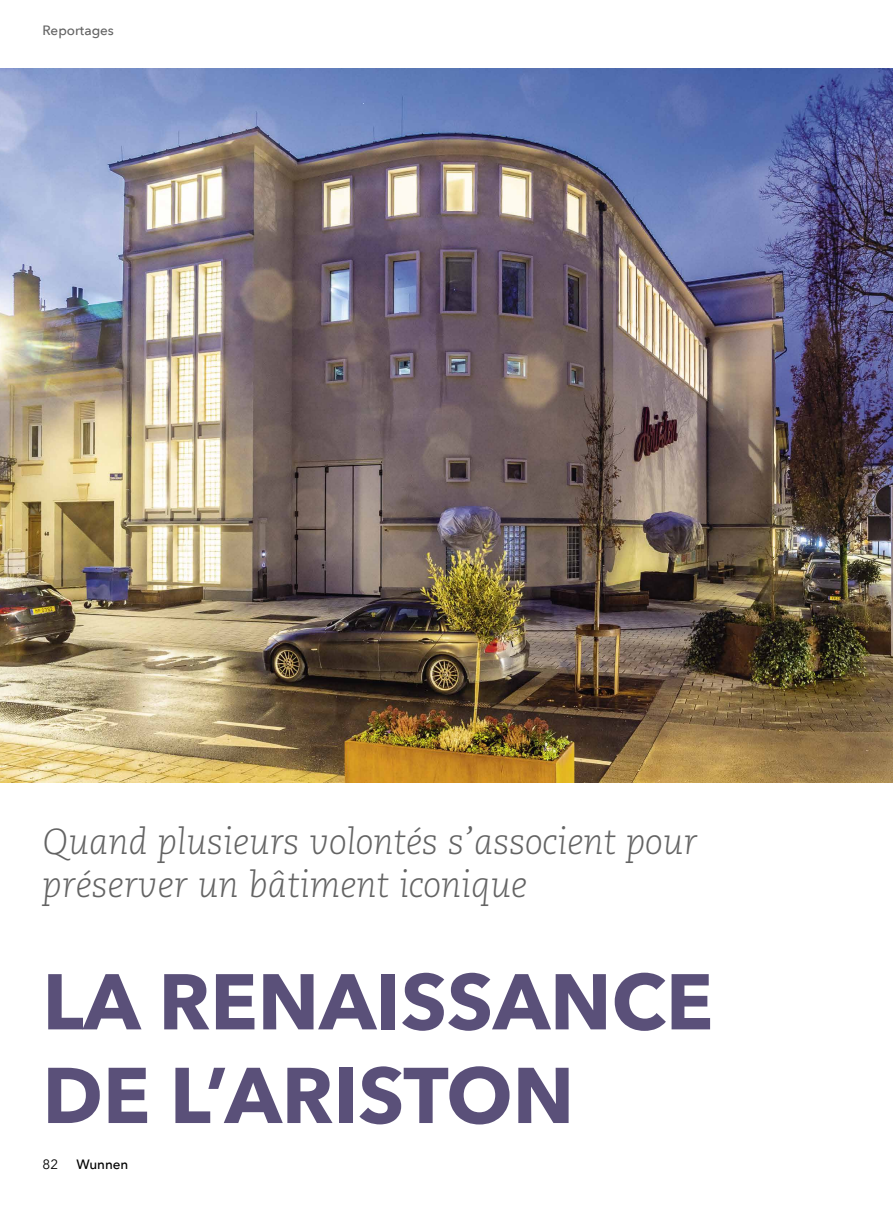
<style>
.page{position:relative;width:893px;height:1208px;background:#fff}
.page>*{position:absolute;margin:0;border:0;box-sizing:border-box;transform-origin:0 0}
.t1{font:700 78px/93.6px "Avenir Next";color:#5a5079}
.t2{font:italic 300 36px/43.2px "Caecilia LT Std";color:#636363}
.t3{font:500 13.5px "Avenir Next";color:#636363}
.t4{font:500 13.5px "Avenir Next";letter-spacing:-.005em;color:#000}
.t5{font:13.5px "Avenir Next";color:#000}
</style>
<div class="page">
<img style="left:0;top:68px;width:893px;height:714px">
<p class="t3" style="left:43px;top:19px;width:73px">Reportages</p>
<p class="t2" style="left:43px;top:821px;width:656px">Quand plusieurs volontés s’associent pour préserver un bâtiment iconique</p>
<h1 class="t1" style="left:43px;top:954px;width:672px">LA RENAISSANCE<br>DE L’ARISTON</h1>
<p class="t5" style="left:43px;top:1153px;width:17px">82</p>
<p class="t4" style="left:77px;top:1153px;width:53px">Wunnen</p>
</div>
